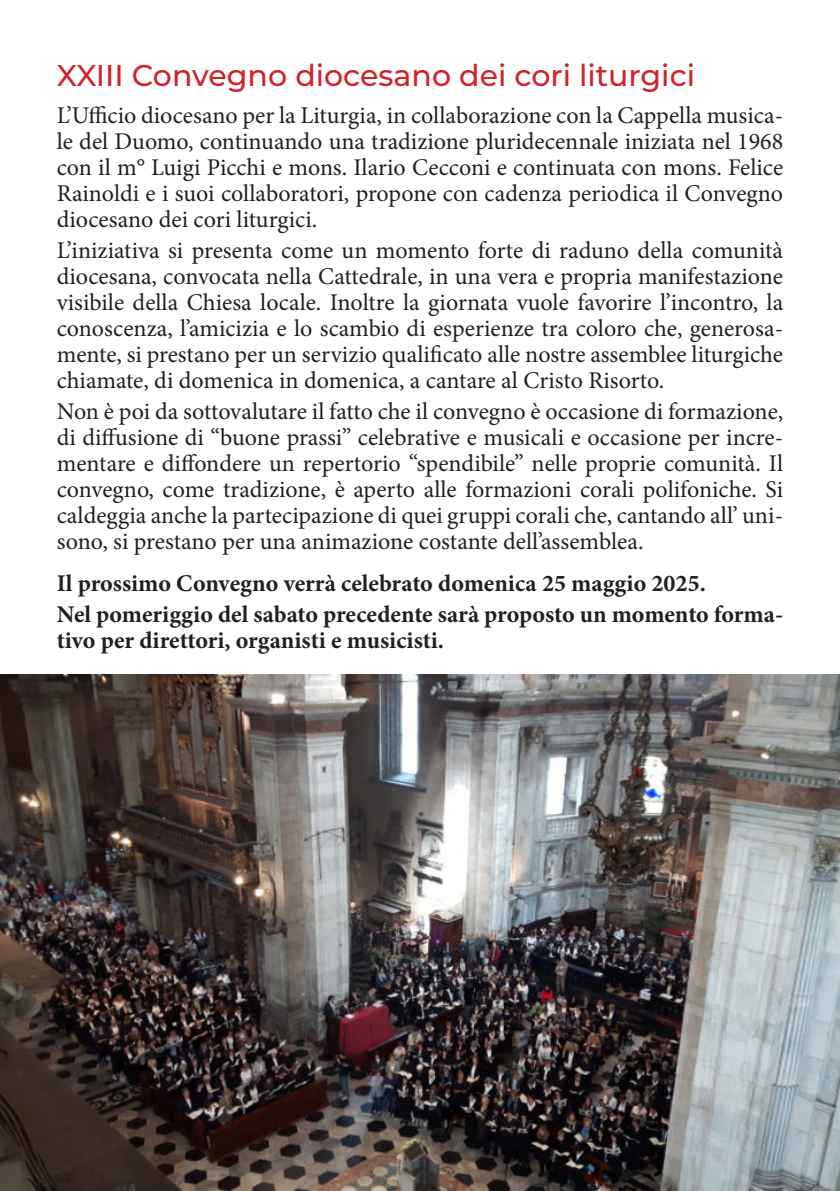
<style>
.page{position:relative;width:840px;height:1191px;background:#fff}
.page>*{position:absolute;margin:0;border:0;box-sizing:border-box;transform-origin:0 0}
.t1{font:500 30px "Montserrat";color:#d1232a}
.t2{font:24px/26px "Minion Pro";color:#231f20;text-align:justify}
.t3{font:700 24px/25.8px "Minion Pro";color:#231f20}
</style>
<div class="page">
<img style="left:0;top:675px;width:839px;height:516px">
<p class="t1" style="left:57px;top:54px;width:639px">XXIII Convegno diocesano dei cori liturgici</p>
<p class="t2" style="left:57px;top:103px;width:727px">L’Ufficio diocesano per la Liturgia, in collaborazione con la Cappella musica&shy;le del Duomo, continuando una tradizione pluridecennale iniziata nel 1968 con il m° Luigi Picchi e mons. Ilario Cecconi e continuata con mons. Felice Rainoldi e i suoi collaboratori, propone con cadenza periodica il Convegno diocesano dei cori liturgici.</p>
<p class="t2" style="left:57px;top:238px;width:727px">L’iniziativa si presenta come un momento forte di raduno della comunità diocesana, convocata nella Cattedrale, in una vera e propria manifestazione visibile della Chiesa locale. Inoltre la giornata vuole favorire l’incontro, la conoscenza, l’amicizia e lo scambio di esperienze tra coloro che, generosa&shy;mente, si prestano per un servizio qualificato alle nostre assemblee liturgiche chiamate, di domenica in domenica, a cantare al Cristo Risorto.</p>
<p class="t2" style="left:57px;top:399px;width:727px">Non è poi da sottovalutare il fatto che il convegno è occasione di formazione, di diffusione di “buone prassi” celebrative e musicali e occasione per incre&shy;mentare e diffondere un repertorio “spendibile” nelle proprie comunità. Il convegno, come tradizione, è aperto alle formazioni corali polifoniche. Si caldeggia anche la partecipazione di quei gruppi corali che, cantando all’ uni&shy;sono, si prestano per una animazione costante dell’assemblea.</p>
<p class="t3" style="left:57px;top:570px;width:650px">Il prossimo Convegno verrà celebrato domenica 25 maggio 2025.</p>
<p class="t3" style="left:57px;top:601px;width:727px">Nel pomeriggio del sabato precedente sarà proposto un momento forma&shy;tivo per direttori, organisti e musicisti.</p>
</div>
